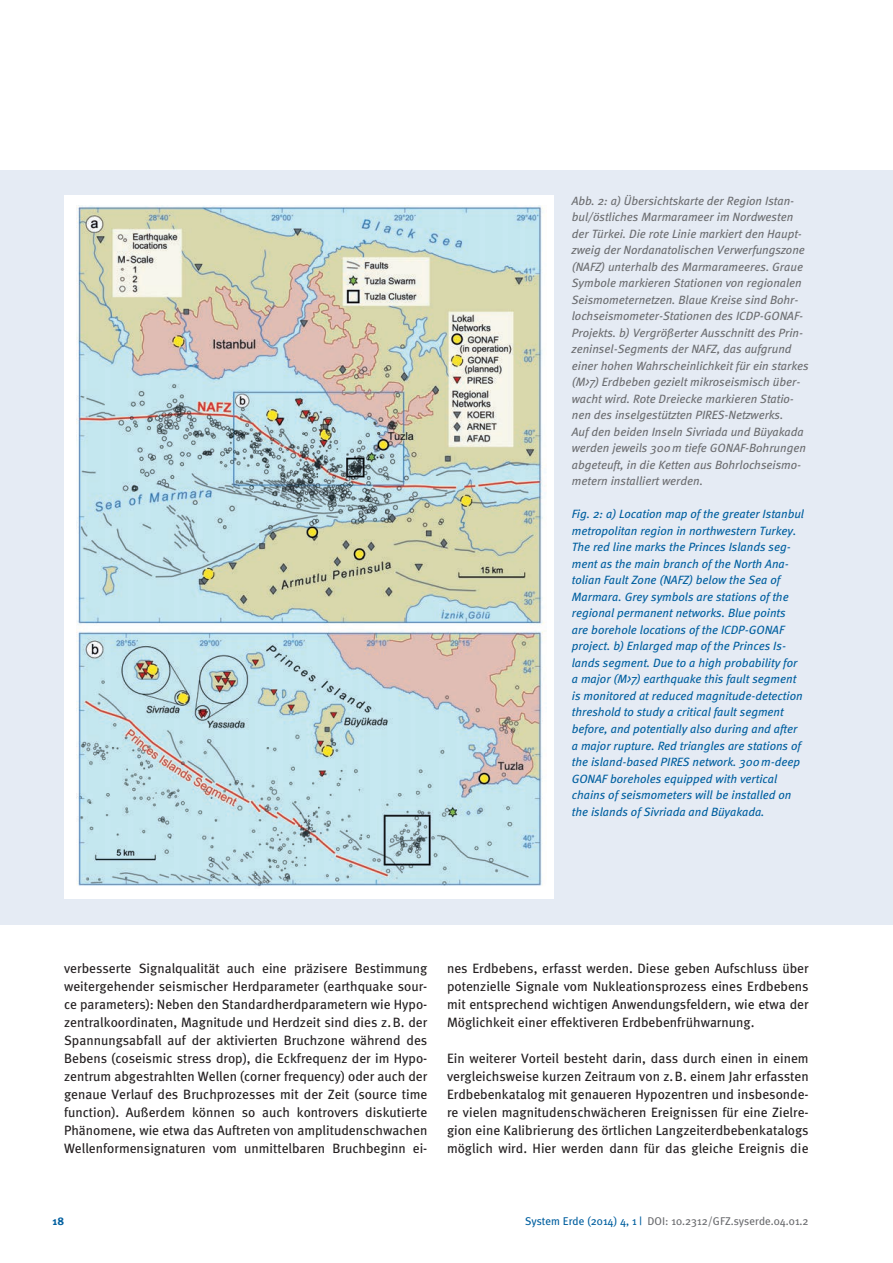
<style>
.page{position:relative;width:893px;height:1263px;background:#fff}
.page>*{position:absolute;margin:0;border:0;box-sizing:border-box;transform-origin:0 0}
.t1{font:13.5px/18px "Meta";color:#231f20;text-align:justify}
.t2{font:italic 12px/16.5px "Meta";color:#005f9f}
.t3{font:italic 12px/16.5px "Meta";color:#6c6d70}
.t4{font:11.25px "Meta Plus";color:#6c6d70}
.t5{font:700 11.25px "Meta";color:#005f9f}
.s1{color:#005f9f}
</style>
<div class="page">
<div style="left:0;top:170px;width:892px;height:754px;background:#e5ebf4"></div>
<div style="left:64px;top:195px;width:489px;height:702px;background:#fff"></div>
<img style="left:76px;top:205px;width:470px;height:682px">
<p class="t3" style="left:571px;top:192px;width:238px">Abb. 2: a) Übersichtskarte der Region Istan&shy;bul/östliches Marmarameer im Nordwesten der Türkei. Die rote Linie markiert den Haupt&shy;zweig der Nordanatolischen Verwerfungszone (NAFZ) unterhalb des Marmarameeres. Graue Symbole markieren Stationen von regionalen Seismometernetzen. Blaue Kreise sind Bohr&shy;lochseismometer-Stationen des ICDP-GONAF-Projekts. b) Vergrößerter Ausschnitt des Prin&shy;zeninsel-Segments der NAFZ, das aufgrund einer hohen Wahrscheinlichkeit für ein starkes (M&gt;7) Erdbeben gezielt mikroseismisch über&shy;wacht wird. Rote Dreiecke markieren Statio&shy;nen des inselgestützten PIRES-Netzwerks.<br>Auf den beiden Inseln Sivriada und Büyakada werden jeweils 300m tiefe GONAF-Bohrungen abgeteuft, in die Ketten aus Bohrlochseismo&shy;metern installiert werden.</p>
<p class="t2" style="left:571px;top:505px;width:234px">Fig. 2: a) Location map of the greater Istanbul metropolitan region in northwestern Turkey.<br>The red line marks the Princes Islands seg&shy;ment as the main branch of the North Ana&shy;tolian Fault Zone (NAFZ) below the Sea of Marmara. Grey symbols are stations of the regional permanent networks. Blue points are borehole locations of the ICDP-GONAF project. b) Enlarged map of the Princes Is&shy;lands segment. Due to a high probability for a major (M&gt;7) earthquake this fault segment is monitored at reduced magnitude-detection threshold to study a critical fault segment before, and potentially also during and after a major rupture. Red triangles are stations of the island-based PIRES network. 300 m-deep GONAF boreholes equipped with vertical chains of seismometers will be installed on the islands of Sivriada and Büyakada.</p>
<p class="t1" style="left:64px;top:958px;width:365px">verbesserte Signalqualität auch eine präzisere Bestimmung weitergehender seismischer Herdparameter (earthquake sour&shy;ce parameters): Neben den Standardherdparametern wie Hypo&shy;zentralkoordinaten, Magnitude und Herdzeit sind dies z.B. der Spannungsabfall auf der aktivierten Bruchzone während des Bebens (coseismic stress drop), die Eckfrequenz der im Hypo&shy;zentrum abgestrahlten Wellen (corner frequency) oder auch der genaue Verlauf des Bruchprozesses mit der Zeit (source time function). Außerdem können so auch kontrovers diskutierte Phänomene, wie etwa das Auftreten von amplitudenschwachen Wellenformensignaturen vom unmittelbaren Bruchbeginn ei-</p>
<p class="t1" style="left:447px;top:958px;width:363px">nes Erdbebens, erfasst werden. Diese geben Aufschluss über potenzielle Signale vom Nukleationsprozess eines Erdbebens mit entsprechend wichtigen Anwendungsfeldern, wie etwa der Möglichkeit einer effektiveren Erdbebenfrühwarnung.</p>
<p class="t1" style="left:447px;top:1048px;width:363px">Ein weiterer Vorteil besteht darin, dass durch einen in einem vergleichsweise kurzen Zeitraum von z.B. einem Jahr erfassten Erdbebenkatalog mit genaueren Hypozentren und insbesonde&shy;re vielen magnitudenschwächeren Ereignissen für eine Zielre&shy;gion eine Kalibrierung des örtlichen Langzeiterdbebenkatalogs möglich wird. Hier werden dann für das gleiche Ereignis die</p>
<p class="t5" style="left:53px;top:1214px;width:13px">18</p>
<p class="t4" style="left:525px;top:1214px;width:285px"><span class="s1">System Erde (2014) 4, 1 |</span> DOI: 10.2312/GFZ.syserde.04.01.2</p>
</div>
